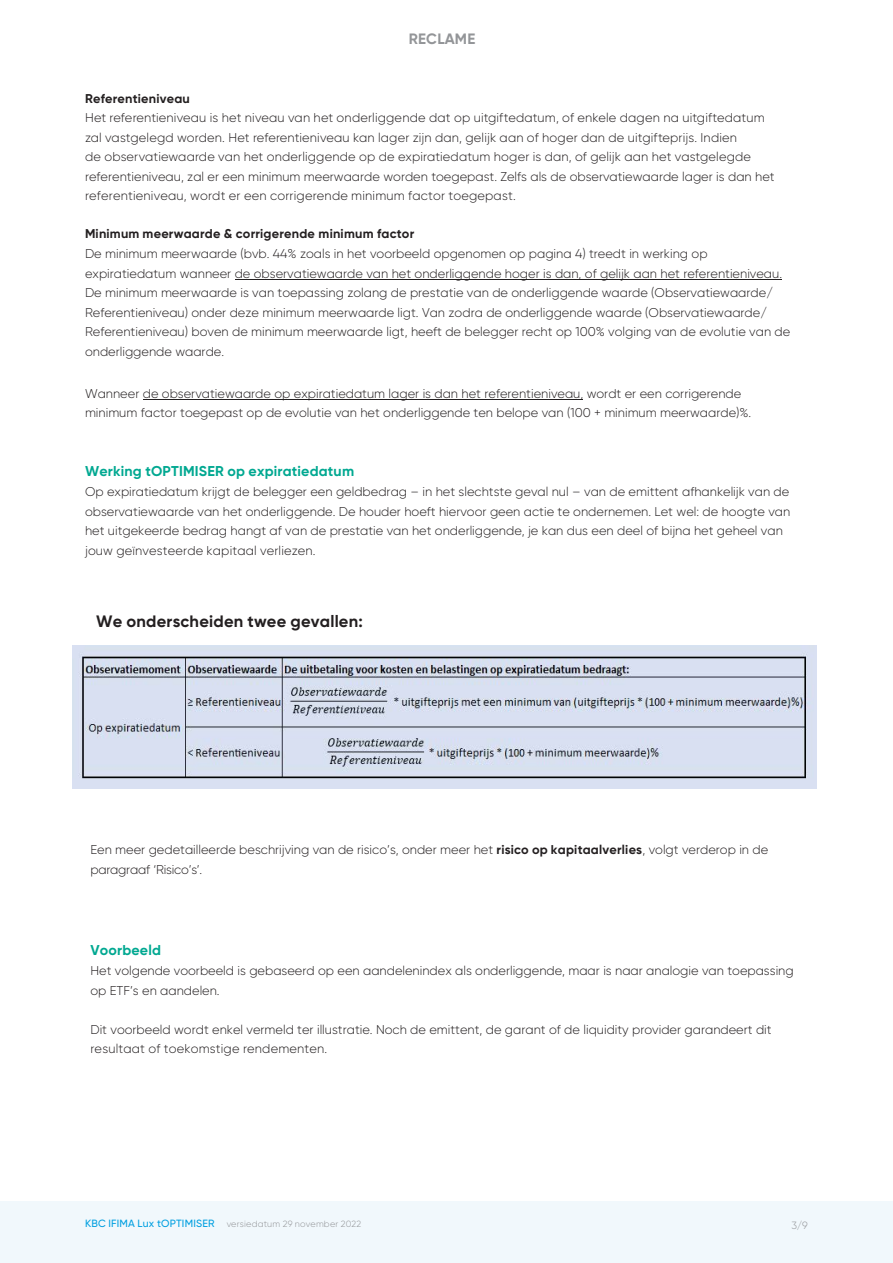
<style>
.page{position:relative;width:893px;height:1263px;background:#fff}
.page>*{position:absolute;margin:0;border:0;box-sizing:border-box;transform-origin:0 0}
.t1{font:700 16.5px "Gilroy";letter-spacing:.015em;color:#231f20}
.t2{font:700 15px "Gilroy";letter-spacing:.015em;color:#939598}
.t3{font:700 14.25px "Gilroy";letter-spacing:.015em;color:#00a891}
.t4{font:300 12.75px/19.5px "Gilroy";color:#231f20}
.t5{font:700 12.75px "Gilroy";letter-spacing:.015em;color:#231f20}
.t6{font:500 10.5px "Gilroy";letter-spacing:.015em;color:#009fe0}
.t7{font:300 10.5px "Gilroy";color:#939598}
.t8{font:300 9px "Gilroy";letter-spacing:.025em;color:#939598}
.s1{font-weight:700}
</style>
<div class="page">
<div style="left:0;top:1202px;width:893px;height:61px;background:#f1f8fc"></div>
<hr style="left:143px;top:400px;width:440px;height:1px;background:#231f20">
<hr style="left:235px;top:279px;width:547px;height:1px;background:#231f20">
<img style="left:72px;top:645px;width:745px;height:143px">
<p class="t2" style="left:409px;top:29px;width:68px">RECLAME</p>
<p class="t5" style="left:85px;top:90px;width:106px">Referentieniveau</p>
<p class="t4" style="left:85px;top:108px;width:691px">Het referentieniveau is het niveau van het onderliggende dat op uitgiftedatum, of enkele dagen na uitgiftedatum zal vastgelegd worden. Het referentieniveau kan lager zijn dan, gelijk aan of hoger dan de uitgifteprijs. Indien<br>de observatiewaarde van het onderliggende op de expiratiedatum hoger is dan, of gelijk aan het vastgelegde referentieniveau, zal er een minimum meerwaarde worden toegepast. Zelfs als de observatiewaarde lager is dan het referentieniveau, wordt er een corrigerende minimum factor toegepast.</p>
<p class="t5" style="left:85px;top:226px;width:331px">Minimum meerwaarde &amp; corrigerende minimum factor</p>
<p class="t4" style="left:85px;top:244px;width:707px">De minimum meerwaarde (bvb. 44% zoals in het voorbeeld opgenomen op pagina 4) treedt in werking op expiratiedatum wanneer de observatiewaarde van het onderliggende hoger is dan, of gelijk aan het referentieniveau.<br>De minimum meerwaarde is van toepassing zolang de prestatie van de onderliggende waarde (Observatiewaarde/ Referentieniveau) onder deze minimum meerwaarde ligt. Van zodra de onderliggende waarde (Observatiewaarde/ Referentieniveau) boven de minimum meerwaarde ligt, heeft de belegger recht op 100% volging van de evolutie van de onderliggende waarde.</p>
<p class="t4" style="left:85px;top:383px;width:668px">Wanneer de observatiewaarde op expiratiedatum lager is dan het referentieniveau, wordt er een corrigerende minimum factor toegepast op de evolutie van het onderliggende ten belope van (100 + minimum meerwaarde)%.</p>
<p class="t3" style="left:85px;top:462px;width:271px">Werking tOPTIMISER op expiratiedatum</p>
<p class="t4" style="left:85px;top:482px;width:707px">Op expiratiedatum krijgt de belegger een geldbedrag – in het slechtste geval nul – van de emittent afhankelijk van de observatiewaarde van het onderliggende. De houder hoeft hiervoor geen actie te ondernemen. Let wel: de hoogte van het uitgekeerde bedrag hangt af van de prestatie van het onderliggende, je kan dus een deel of bijna het geheel van jouw geïnvesteerde kapitaal verliezen.</p>
<p class="t1" style="left:96px;top:611px;width:268px">We onderscheiden twee gevallen:</p>
<p class="t4" style="left:90px;top:840px;width:679px">Een meer gedetailleerde beschrijving van de risico’s, onder meer het <span class="s1">risico op kapitaalverlies</span>, volgt verderop in de paragraaf ‘Risico’s’.</p>
<p class="t3" style="left:90px;top:941px;width:72px">Voorbeeld</p>
<p class="t4" style="left:90px;top:961px;width:705px">Het volgende voorbeeld is gebaseerd op een aandelenindex als onderliggende, maar is naar analogie van toepassing op ETF’s en aandelen.</p>
<p class="t4" style="left:90px;top:1019px;width:683px">Dit voorbeeld wordt enkel vermeld ter illustratie. Noch de emittent, de garant of de liquidity provider garandeert dit resultaat of toekomstige rendementen.</p>
<p class="t6" style="left:85px;top:1217px;width:131px">KBC IFIMA Lux tOPTIMISER</p>
<p class="t8" style="left:227px;top:1218px;width:136px">versiedatum 29 november 2022</p>
<p class="t7" style="left:792px;top:1219px;width:18px">3/9</p>
</div>
